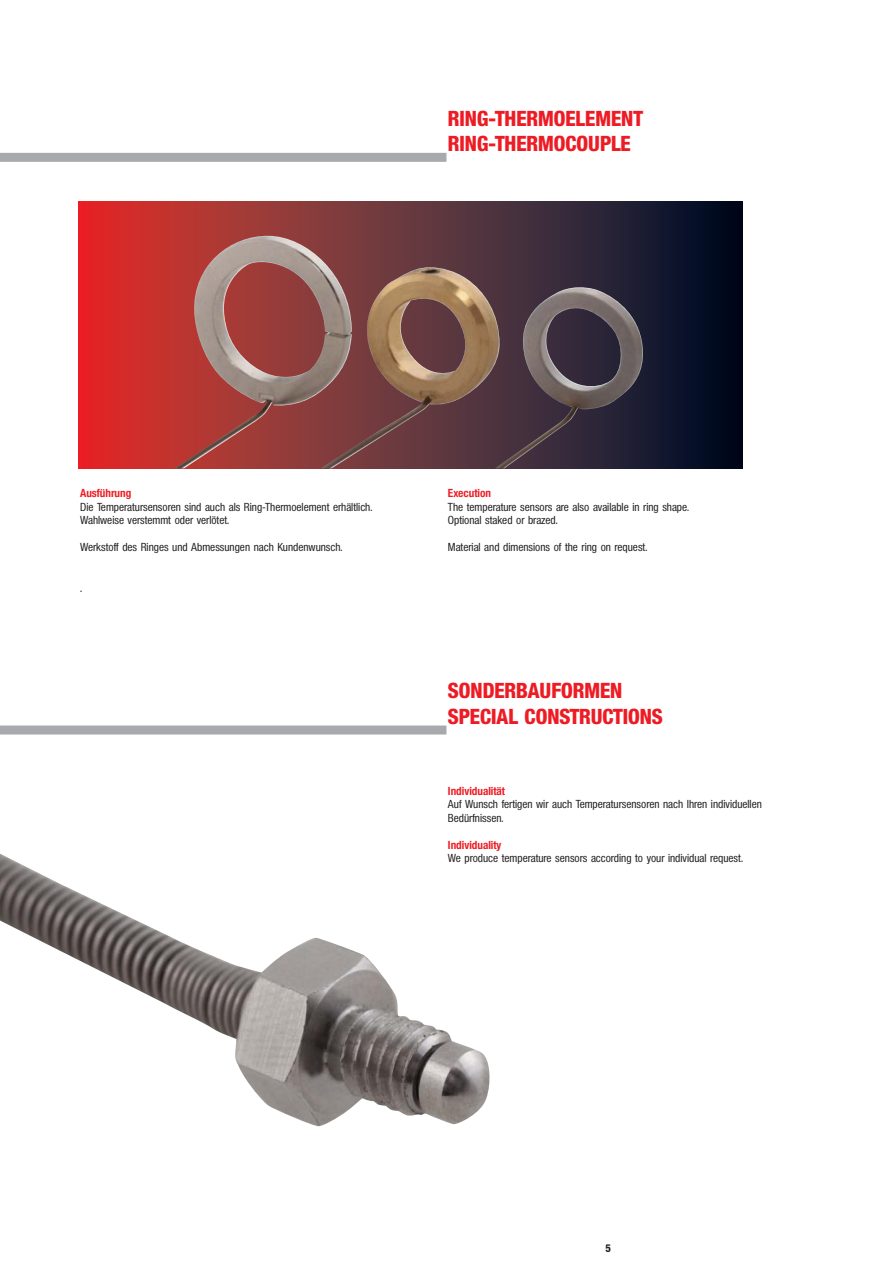
<style>
.page{position:relative;width:893px;height:1263px;background:#fff}
.page>*{position:absolute;margin:0;border:0;box-sizing:border-box;transform-origin:0 0}
.t1{font:800 21px/25.2px "Colnova";color:#ed1c24}
.t2{font:500 11.25px/13.5px "Colnova";color:#231f20}
.t3{font:700 11.25px "Colnova";color:#ed1c24}
.t4{font:800 10.5px "Colnova";color:#231f20}
</style>
<div class="page">
<img style="left:0;top:854px;width:490px;height:272px">
<div style="left:0;top:153px;width:446px;height:9px;background:#a7a9ac"></div>
<div style="left:0;top:725px;width:446px;height:9px;background:#a7a9ac"></div>
<svg style="left:79px;top:202px;width:663px;height:266px;background:#6c222b"></svg>
<img style="left:175px;top:235px;width:468px;height:233px">
<h1 class="t1" style="left:448px;top:108px;width:196px">RING-THERMOELEMENT<br>RING-THERMOCOUPLE</h1>
<p class="t3" style="left:80px;top:489px;width:53px">Ausführung</p>
<p class="t2" style="left:80px;top:501px;width:294px">Die Temperatursensoren sind auch als Ring-Thermoelement erhältlich.<br>Wahlweise verstemmt oder verlötet.</p>
<p class="t2" style="left:80px;top:541px;width:264px">Werkstoff des Ringes und Abmessungen nach Kundenwunsch.</p>
<p class="t2" style="left:80px;top:582px;width:3px">.</p>
<p class="t3" style="left:448px;top:489px;width:45px">Execution</p>
<p class="t2" style="left:448px;top:501px;width:243px">The temperature sensors are also available in ring shape.<br>Optional staked or brazed.</p>
<p class="t2" style="left:448px;top:541px;width:201px">Material and dimensions of the ring on request.</p>
<h1 class="t1" style="left:448px;top:680px;width:216px">SONDERBAUFORMEN<br>SPECIAL CONSTRUCTIONS</h1>
<p class="t3" style="left:448px;top:786px;width:59px">Individualität</p>
<p class="t2" style="left:448px;top:798px;width:315px">Auf Wunsch fertigen wir auch Temperatursensoren nach Ihren individuellen<br>Bedürfnissen.</p>
<p class="t3" style="left:448px;top:840px;width:55px">Individuality</p>
<p class="t2" style="left:448px;top:852px;width:296px">We produce temperature sensors according to your individual request.</p>
<p class="t4" style="left:606px;top:1244px;width:7px">5</p>
</div>
